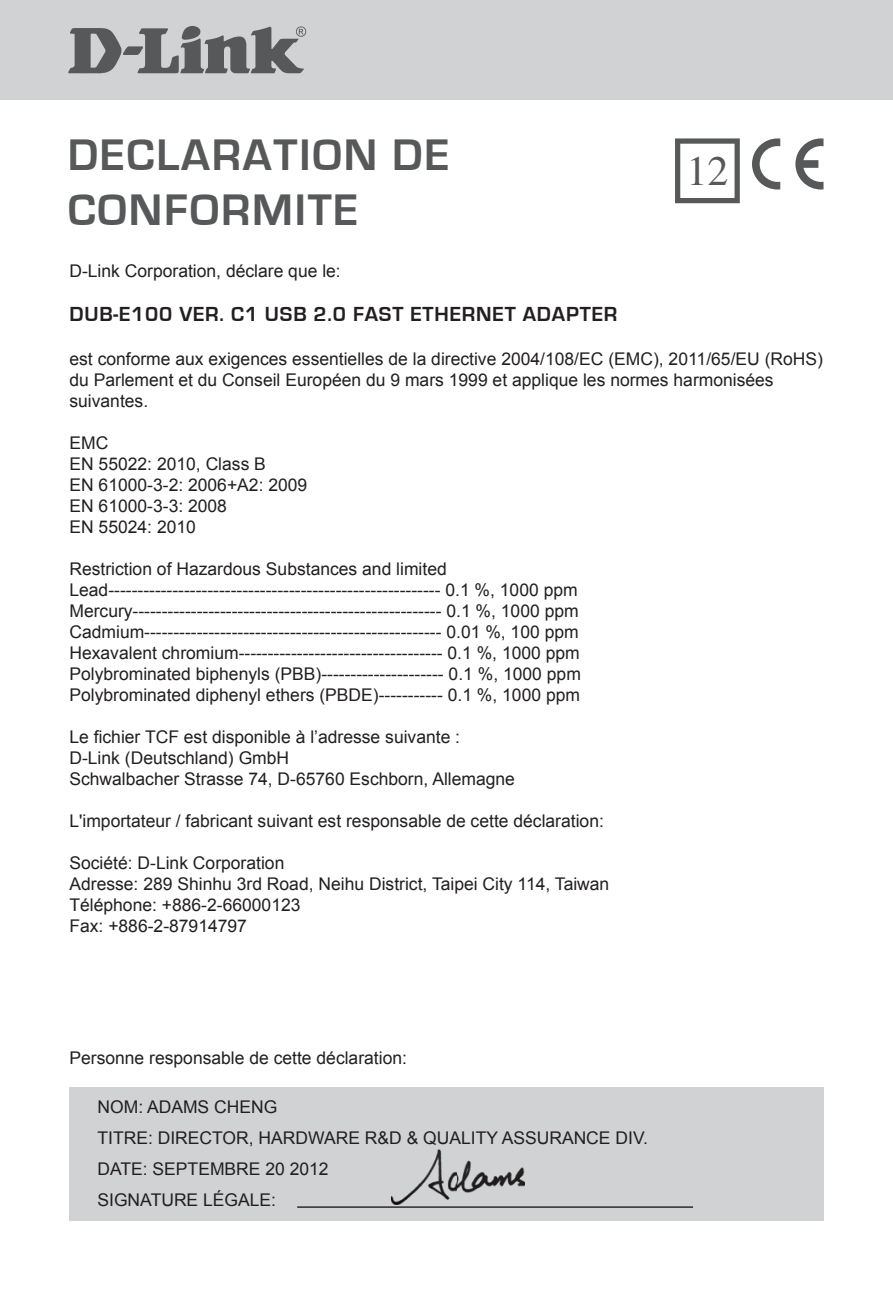
<style>
.page{position:relative;width:893px;height:1290px;background:#fff}
.page>*{position:absolute;margin:0;border:0;box-sizing:border-box;transform-origin:0 0}
.t1{font:700 45.5px/54.6px "Eurostile";letter-spacing:.04em;color:#57585a}
.t2{font:42px "Times";color:#57585a}
.t3{font:700 21px "Eurostile";letter-spacing:.04em;color:#231f20}
.t4{font:17.5px/21px "Arial";color:#231f20}
</style>
<div class="page">
<div style="left:0;top:0;width:893px;height:99px;background:#d1d2d4"></div>
<svg style="left:68px;top:26px;width:238px;height:48px"></svg>
<div style="left:69px;top:1086px;width:754px;height:134px;background:#d1d2d4"></div>
<hr style="left:297px;top:1206px;width:396px;height:2px;background:#231f20">
<img style="left:391px;top:1150px;width:134px;height:54px">
<svg style="left:675px;top:138px;width:65px;height:65px"></svg>
<svg style="left:795px;top:138px;width:28px;height:52px"></svg>
<svg style="left:752px;top:138px;width:28px;height:52px"></svg>
<h1 class="t1" style="left:68px;top:129px;width:383px">DECLARATION DE<br>CONFORMITE</h1>
<h2 class="t2" style="left:686px;top:148px;width:43px">12</h2>
<p class="t4" style="left:69px;top:260px;width:273px">D-Link Corporation, déclare que le:</p>
<p class="t3" style="left:69px;top:303px;width:310px">DUB-E100 VER. C1 USB 2.0 FAST</p>
<p class="t3" style="left:410px;top:303px;width:54px">ETHERNET</p>
<p class="t3" style="left:523px;top:303px;width:71px">ADAPTER</p>
<p class="t4" style="left:69px;top:348px;width:755px">est conforme aux exigences essentielles de la directive 2004/108/EC (EMC), 2011/65/EU (RoHS) du Parlement et du Conseil Européen du 9 mars 1999 et applique les normes harmonisées suivantes.</p>
<p class="t4" style="left:69px;top:432px;width:239px">EMC<br>EN 55022: 2010, Class B<br>EN 61000-3-2: 2006+A2: 2009<br>EN 61000-3-3: 2008<br>EN 55024: 2010</p>
<p class="t4" style="left:69px;top:558px;width:512px">Restriction of Hazardous Substances and limited Lead--------------------------------------------------------- 0.1 %, 1000 ppm Mercury----------------------------------------------------- 0.1 %, 1000 ppm Cadmium--------------------------------------------------- 0.01 %, 100 ppm Hexavalent chromium----------------------------------- 0.1 %, 1000 ppm Polybrominated biphenyls (PBB</p>
<p class="t4" style="left:69px;top:663px;width:513px;text-align:right">)--------------------- 0.1 %, 1000 ppm<br>Polybrominated diphenyl ethers (PB DE)----------- 0.1 %, 1000 ppm</p>
<p class="t4" style="left:69px;top:726px;width:447px">Le fichier TCF est disponible à l’adresse suivante :<br>D-Link (Deutschland) GmbH<br>Schwalbacher Strasse 74, D-65760 Eschborn, Allemagne</p>
<p class="t4" style="left:69px;top:810px;width:536px">L'importateur / fabricant suivant est responsable de cette déclaration:</p>
<p class="t4" style="left:69px;top:852px;width:541px">Société: D-Link Corporation<br>Adresse: 289 Shinhu 3rd Road, Neihu District, Taipei City 114, Taiwan Téléphone: +886-2-66000123<br>Fax: +886-2-87914797</p>
<p class="t4" style="left:69px;top:1047px;width:339px">Personne responsable de cette déclaration:</p>
<p class="t4" style="left:98px;top:1091px;width:552px;line-height:30.8px">NOM: ADAMS CHENG<br>TITRE: DIRECTOR, HARDWARE R&amp;D &amp; QUALITY ASSURANCE DIV.<br>DATE: Septem</p>
<p class="t4" style="left:98px;top:1153px;width:233px;line-height:30.8px;text-indent:127px">bre 20 2012<br>SIGNATURE LÉGALE:</p>
</div>
